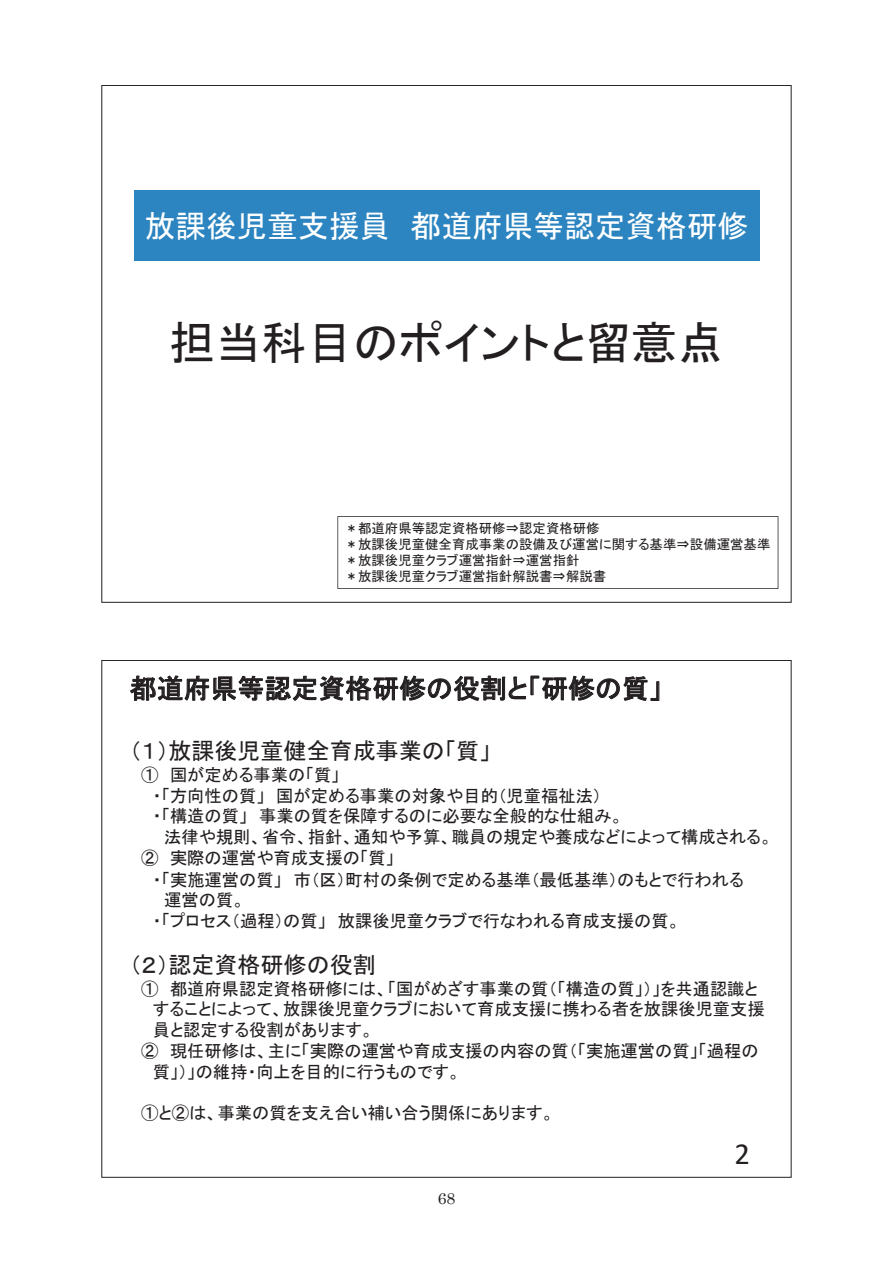
<style>
.page{position:relative;width:893px;height:1263px;background:#fff}
.page>*{position:absolute;margin:0;border:0;box-sizing:border-box;transform-origin:0 0}
.t1{font:46.05px "MS P Gothic";color:#231f20}
.t2{font:30.75px "MS P Gothic";color:#fff}
.t3{font:30.75px "Calibri";color:#231f20}
.t4{font:26.85px "MS P Gothic";letter-spacing:.005em;color:#231f20}
.t5{font:22.95px "MS P Gothic";color:#231f20}
.t6{font:17.25px "MS P Gothic";color:#231f20}
.t7{font:15.75px "Century";color:#231f20}
.t8{font:13.35px/16px "MS P Gothic";color:#231f20}
.s1{font-family:"MS Gothic"}
</style>
<div class="page">
<div style="left:134px;top:190px;width:625px;height:71px;background:#2c85c0"></div>
<svg style="left:337px;top:516px;width:441px;height:73px"></svg>
<h2 class="t2" style="left:145px;top:210px;width:605px">放課後児童支援員 都道府県等認定資格研修</h2>
<h1 class="t1" style="left:169px;top:320px;width:556px">担当科目のポイントと留意点</h1>
<p class="t8" style="left:345px;top:520px;width:427px">＊都道府県等認定資格研修<span class="s1">⇒</span>認定資格研修<br>＊放課後児童健全育成事業の設備及び運営に関する基準<span class="s1">⇒</span>設備運営基準＊放課後児童クラブ運営指針<span class="s1">⇒</span>運営指針<br>＊放課後児童クラブ運営指針解説書<span class="s1">⇒</span>解説書</p>
<h3 class="t4" style="left:130px;top:675px;width:534px">都道府県等認定資格研修の役割と「研修の質」</h3>
<h3 class="t5" style="left:130px;top:739px;width:363px">（１）放課後児童健全育成事業の「質」</h3>
<p class="t6" style="left:141px;top:766px;width:200px">① 国が定める事業の「質」</p>
<p class="t6" style="left:153px;top:787px;width:450px">・「方向性の質」 国が定める事業の対象や目的（児童福祉法）</p>
<p class="t6" style="left:153px;top:807px;width:472px">・「構造の質」 事業の質を保障するのに必要な全般的な仕組み。</p>
<p class="t6" style="left:164px;top:828px;width:610px">法律や規則、省令、指針、通知や予算、職員の規定や養成などによって構成される。</p>
<p class="t6" style="left:141px;top:849px;width:255px">② 実際の運営や育成支援の「質」</p>
<p class="t6" style="left:153px;top:871px;width:593px">・「実施運営の質」 市（区）町村の条例で定める基準（最低基準）のもとで行われる</p>
<p class="t6" style="left:164px;top:891px;width:82px">運営の質。</p>
<p class="t6" style="left:153px;top:912px;width:529px">・「プロセス（過程）の質」 放課後児童クラブで行なわれる育成支援の質。</p>
<h3 class="t5" style="left:130px;top:953px;width:247px">（２）認定資格研修の役割</h3>
<p class="t6" style="left:141px;top:980px;width:618px">① 都道府県認定資格研修には、「国がめざす事業の質（「構造の質」）」を共通認識と</p>
<p class="t6" style="left:153px;top:1001px;width:613px">することによって、放課後児童クラブにおいて育成支援に携わる者を放課後児童支援</p>
<p class="t6" style="left:153px;top:1021px;width:222px">員と認定する役割があります。</p>
<p class="t6" style="left:141px;top:1042px;width:619px">② 現任研修は、主に「実際の運営や育成支援の内容の質（「実施運営の質」「過程の</p>
<p class="t6" style="left:153px;top:1063px;width:309px">質」）」の維持・向上を目的に行うものです。</p>
<p class="t6" style="left:141px;top:1104px;width:414px">①と②は、事業の質を支え合い補い合う関係にあります。</p>
<p class="t7" style="left:438px;top:1185px;width:19px">68</p>
<h2 class="t3" style="left:734px;top:1132px;width:17px">2</h2>
</div>
